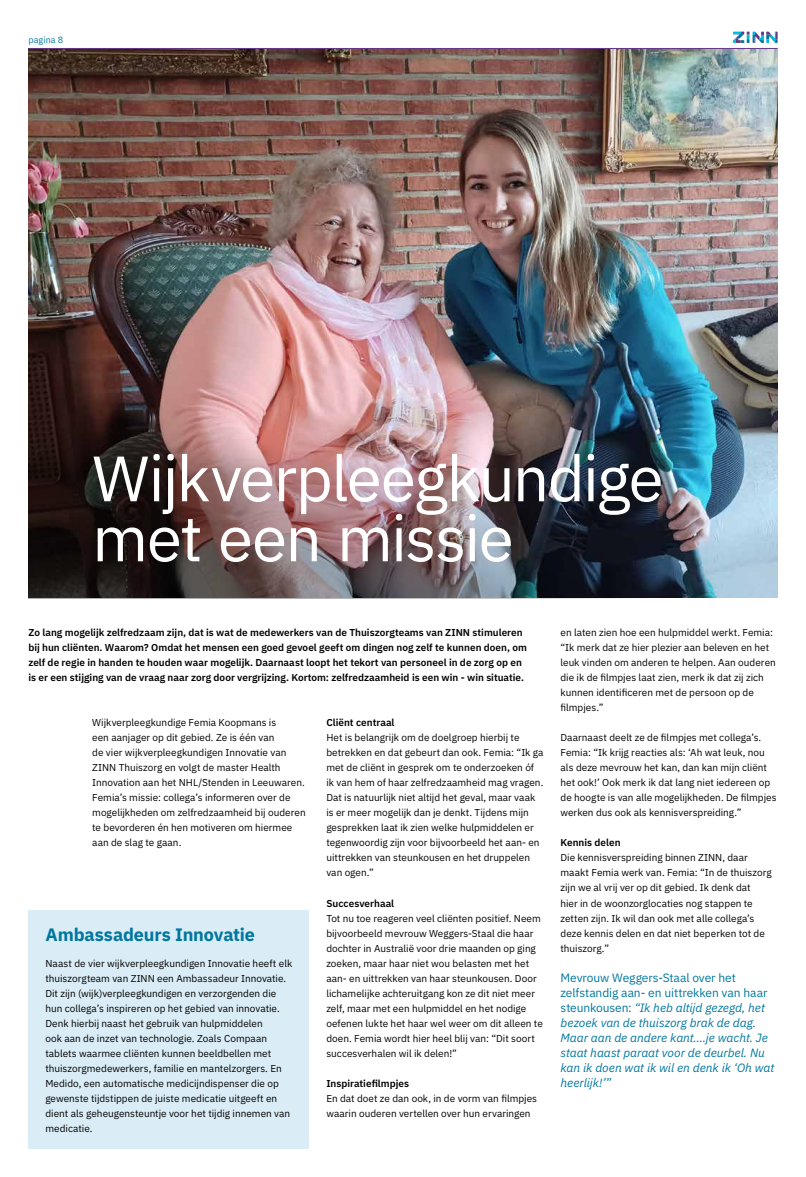
<style>
.page{position:relative;width:806px;height:1177px;background:#fff}
.page>*{position:absolute;margin:0;border:0;box-sizing:border-box;transform-origin:0 0}
.t1{font:64px/60px "IBM Plex Sans";letter-spacing:-.025em;color:#fff}
.t2{font:700 18px "IBM Plex Sans";letter-spacing:-.01em;color:#00779f}
.t3{font:italic 12px/15px "IBM Plex Sans";letter-spacing:-.005em;color:#00779f}
.t4{font:10px/15px "IBM Plex Sans";color:#000}
.t5{font:600 10px/15px "IBM Plex Sans";color:#000}
.t6{font:9px "IBM Plex Sans";letter-spacing:.01em;color:#00779f}
.s1{font-style:normal}
</style>
<div class="page">
<img style="left:28px;top:49px;width:749px;height:380px">
<div style="left:28px;top:910px;width:281px;height:238px;background:#daecf5"></div>
<img style="left:28px;top:429px;width:749px;height:169px">
<hr style="left:28px;top:48px;width:749px;height:1px;background:#633a85">
<svg style="left:732px;top:32px;width:45px;height:11px"></svg>
<p class="t6" style="left:28px;top:33px;width:36px">pagina 8</p>
<h1 class="t1" style="left:92px;top:443px;width:572px">Wijkverpleegkundige met een missie</h1>
<p class="t5" style="left:28px;top:624px;width:500px">Zo lang mogelijk zelfredzaam zijn, dat is wat de medewerkers van de Thuiszorgteams van ZINN stimuleren bij hun cliënten. Waarom? Omdat het mensen een goed gevoel geeft om dingen nog zelf te kunnen doen, om zelf de regie in handen te houden waar mogelijk. Daarnaast loopt het tekort van personeel in de zorg op en is er een stijging van de vraag naar zorg door vergrijzing. Kortom: zelfredzaamheid is een win - win situatie.</p>
<p class="t4" style="left:92px;top:714px;width:215px">Wijkverpleegkundige Femia Koopmans is<br>een aanjager op dit gebied. Ze is één van<br>de vier wijkverpleegkundigen Innovatie van ZINN Thuiszorg en volgt de master Health Innovation aan het NHL/Stenden in Leeuwaren.<br>Femia’s missie: collega’s informeren over de mogelijkheden om zelfredzaamheid bij ouderen te bevorderen én hen motiveren om hiermee aan de slag te gaan.</p>
<p class="t5" style="left:326px;top:714px;width:70px">Cliënt centraal</p>
<p class="t4" style="left:326px;top:729px;width:218px">Het is belangrijk om de doelgroep hierbij te betrekken en dat gebeurt dan ook. Femia: “Ik ga met de cliënt in gesprek om te onderzoeken óf ik van hem of haar zelfredzaamheid mag vragen.<br>Dat is natuurlijk niet altijd het geval, maar vaak is er meer mogelijk dan je denkt. Tijdens mijn gesprekken laat ik zien welke hulpmiddelen er tegenwoordig zijn voor bijvoorbeeld het aan- en uittrekken van steunkousen en het druppelen van ogen.”</p>
<p class="t5" style="left:326px;top:894px;width:69px">Succesverhaal</p>
<p class="t4" style="left:326px;top:909px;width:218px">Tot nu toe reageren veel cliënten positief. Neem bijvoorbeeld mevrouw Weggers-Staal die haar dochter in Australië voor drie maanden op ging zoeken, maar haar niet wou belasten met het aan- en uittrekken van haar steunkousen. Door lichamelijke achteruitgang kon ze dit niet meer zelf, maar met een hulpmiddel en het nodige oefenen lukte het haar wel weer om dit alleen te doen. Femia wordt hier heel blij van: “Dit soort succesverhalen wil ik delen!”</p>
<p class="t5" style="left:326px;top:1074px;width:84px">Inspiratiefilmpjes</p>
<p class="t4" style="left:326px;top:1089px;width:212px">En dat doet ze dan ook, in de vorm van filmpjes waarin ouderen vertellen over hun ervaringen</p>
<h2 class="t2" style="left:45px;top:920px;width:211px">Ambassadeurs Innovatie</h2>
<p class="t4" style="left:45px;top:954px;width:248px">Naast de vier wijkverpleegkundigen Innovatie heeft elk thuiszorgteam van ZINN een Ambassadeur Innovatie.<br>Dit zijn (wijk)verpleegkundigen en verzorgenden die hun collega’s inspireren op het gebied van innovatie.<br>Denk hierbij naast het gebruik van hulpmiddelen<br>ook aan de inzet van technologie. Zoals Compaan tablets waarmee cliënten kunnen beeldbellen met thuiszorgmedewerkers, familie en mantelzorgers. En Medido, een automatische medicijndispenser die op gewenste tijdstippen de juiste medicatie uitgeeft en dient als geheugensteuntje voor het tijdig innemen van medicatie.</p>
<p class="t4" style="left:560px;top:624px;width:217px">en laten zien hoe een hulpmiddel werkt. Femia: “Ik merk dat ze hier plezier aan beleven en het leuk vinden om anderen te helpen. Aan ouderen die ik de filmpjes laat zien, merk ik dat zij zich kunnen identificeren met de persoon op de filmpjes.”</p>
<p class="t4" style="left:560px;top:729px;width:217px">Daarnaast deelt ze de filmpjes met collega’s.<br>Femia: “Ik krijg reacties als: ‘Ah wat leuk, nou als deze mevrouw het kan, dan kan mijn cliënt het ook!’ Ook merk ik dat lang niet iedereen op de hoogte is van alle mogelijkheden. De filmpjes werken dus ook als kennisverspreiding.”</p>
<p class="t5" style="left:560px;top:834px;width:61px">Kennis delen</p>
<p class="t4" style="left:560px;top:849px;width:213px">Die kennisverspreiding binnen ZINN, daar maakt Femia werk van. Femia: “In de thuiszorg zijn we al vrij ver op dit gebied. Ik denk dat<br>hier in de woonzorglocaties nog stappen te zetten zijn. Ik wil dan ook met alle collega’s deze kennis delen en dat niet beperken tot de thuiszorg.”</p>
<p class="t3" style="left:560px;top:968px;width:215px"><span class="s1">Mevrouw Weggers-Staal over het zelfstandig aan- en uittrekken van haar steunkousen:</span> “Ik heb altijd gezegd, het bezoek van de thuiszorg brak de dag.<br>Maar aan de andere kant….je wacht. Je staat haast paraat voor de deurbel. Nu kan ik doen wat ik wil en denk ik ‘Oh wat heerlijk!’”</p>
</div>
